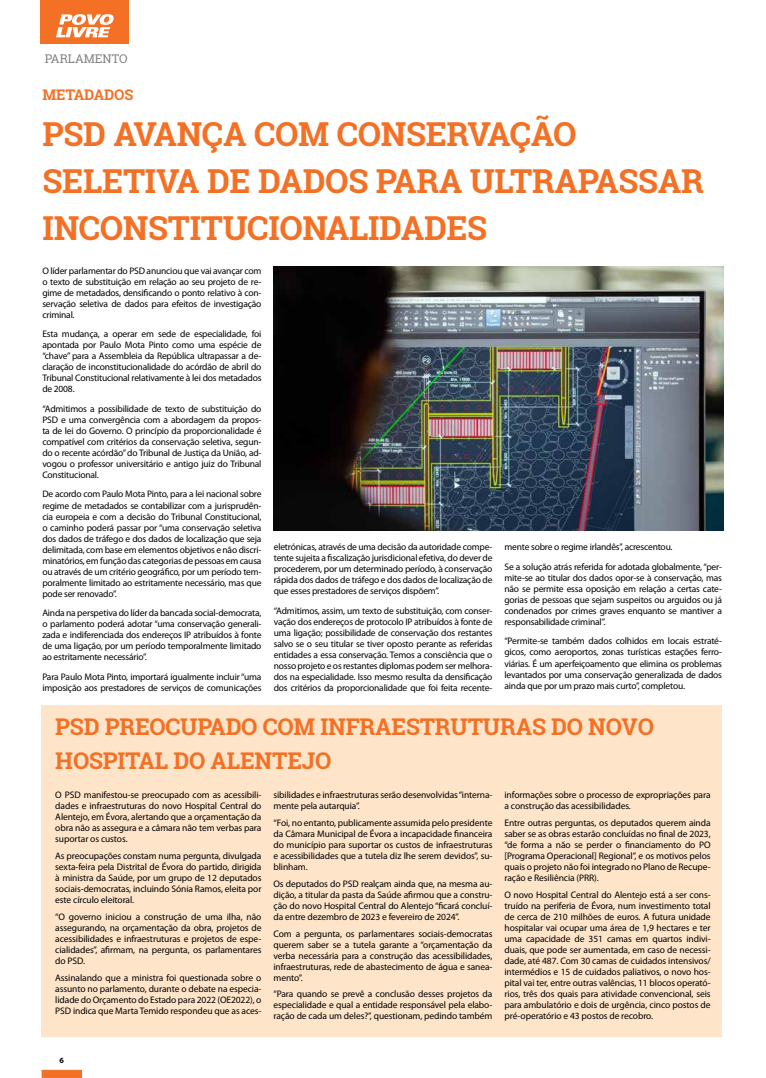
<style>
.page{position:relative;width:766px;height:1078px;background:#fff}
.page>*{position:absolute;margin:0;border:0;box-sizing:border-box;transform-origin:0 0}
.t1{font:700 33px/46.6px "Roboto Slab";letter-spacing:-.01em;color:#f37024}
.t2{font:700 23px/34.5px "Roboto Slab";letter-spacing:-.01em;color:#f37024}
.t3{font:700 14.6px "Roboto Slab";letter-spacing:-.01em;color:#f37024}
.t4{font:12px "Roboto Slab";color:#808285}
.t5{font:9.5px/11px "Myriad Pro";letter-spacing:-.015em;color:#000;text-align:justify}
.t6{font:700 8px "Myriad Pro";color:#000}
</style>
<div class="page">
<div style="left:42px;top:1069px;width:40px;height:8px;background:#f37024;border:1px solid #f37024"></div>
<div style="left:42px;top:704px;width:679px;height:332px;background:#fee4c9"></div>
<div style="left:40px;top:0;width:89px;height:44px;background:#f37024"></div>
<svg style="left:56px;top:14px;width:58px;height:23px"></svg>
<img style="left:274px;top:266px;width:449px;height:264px">
<p class="t4" style="left:45px;top:51px;width:84px">PARLAMENTO</p>
<h3 class="t3" style="left:43px;top:84px;width:92px">METADADOS</h3>
<h1 class="t1" style="left:43px;top:111px;width:662px">PSD AVANÇA COM CONSERVAÇÃO<br>SELETIVA DE DADOS PARA ULTRAPASSAR<br>INCONSTITUCIONALIDADES</h1>
<p class="t5" style="left:42px;top:265px;width:220px">O líder parlamentar do PSD anunciou que vai avançar com o texto de substituição em relação ao seu projeto de re&shy;gime de metadados, densificando o ponto relativo à con&shy;servação seletiva de dados para efeitos de investigação criminal.</p>
<p class="t5" style="left:42px;top:328px;width:220px">Esta mudança, a operar em sede de especialidade, foi apontada por Paulo Mota Pinto como uma espécie de “chave” para a Assembleia da República ultrapassar a de&shy;claração de inconstitucionalidade do acórdão de abril do Tribunal Constitucional relativamente à lei dos metadados de 2008.</p>
<p class="t5" style="left:42px;top:403px;width:220px">“Admitimos a possibilidade de texto de substituição do PSD e uma convergência com a abordagem da propos&shy;ta de lei do Governo. O princípio da proporcionalidade é compatível com critérios da conservação seletiva, segun&shy;do o recente acórdão” do Tribunal de Justiça da União, ad&shy;vogou o professor universitário e antigo juiz do Tribunal Constitucional.</p>
<p class="t5" style="left:42px;top:488px;width:220px">De acordo com Paulo Mota Pinto, para a lei nacional sobre regime de metadados se contabilizar com a jurisprudên&shy;cia europeia e com a decisão do Tribunal Constitucional, o caminho poderá passar por “uma conservação seletiva dos dados de tráfego e dos dados de localização que seja delimitada, com base em elementos objetivos e não discri&shy;minatórios, em função das categorias de pessoas em causa ou através de um critério geográfico, por um período tem&shy;poralmente limitado ao estritamente necessário, mas que pode ser renovado”.</p>
<p class="t5" style="left:42px;top:607px;width:220px">Ainda na perspetiva do líder da bancada social-democrata, o parlamento poderá adotar “uma conservação generali&shy;zada e indiferenciada dos endereços IP atribuídos à fonte de uma ligação, por um período temporalmente limitado ao estritamente necessário”.</p>
<p class="t5" style="left:42px;top:670px;width:220px">Para Paulo Mota Pinto, importará igualmente incluir “uma imposição aos prestadores de serviços de comunicações</p>
<p class="t5" style="left:274px;top:541px;width:220px">eletrónicas, através de uma decisão da autoridade compe&shy;tente sujeita a fiscalização jurisdicional efetiva, do dever de procederem, por um determinado período, à conservação rápida dos dados de tráfego e dos dados de localização de que esses prestadores de serviços dispõem”.</p>
<p class="t5" style="left:274px;top:605px;width:220px">“Admitimos, assim, um texto de substituição, com conser&shy;vação dos endereços de protocolo IP atribuídos à fonte de uma ligação; possibilidade de conservação dos restantes salvo se o seu titular se tiver oposto perante as referidas entidades a essa conservação. Temos a consciência que o nosso projeto e os restantes diplomas podem ser melhora&shy;dos na especialidade. Isso mesmo resulta da densificação dos critérios da proporcionalidade que foi feita recente-</p>
<p class="t5" style="left:504px;top:537px;width:219px;line-height:19.5px">mente sobre o regime irlandês”, acrescentou.<br>Se a solução atrás referida for adotada globalmente, “per-</p>
<p class="t5" style="left:504px;top:572px;width:219px">mite-se ao titular dos dados opor-se à conservação, mas não se permite essa oposição em relação a certas cate&shy;gorias de pessoas que sejam suspeitos ou arguidos ou já condenados por crimes graves enquanto se mantiver a responsabilidade criminal”.</p>
<p class="t5" style="left:504px;top:635px;width:219px">“Permite-se também dados colhidos em locais estraté&shy;gicos, como aeroportos, zonas turísticas estações ferro&shy;viárias. É um aperfeiçoamento que elimina os problemas levantados por uma conservação generalizada de dados ainda que por um prazo mais curto”, completou.</p>
<h2 class="t2" style="left:55px;top:708px;width:600px">PSD PREOCUPADO COM INFRAESTRUTURAS DO NOVO<br>HOSPITAL DO ALENTEJO</h2>
<p class="t5" style="left:55px;top:789px;width:208px">O PSD manifestou-se preocupado com as acessibili&shy;dades e infraestruturas do novo Hospital Central do Alentejo, em Évora, alertando que a orçamentação da obra não as assegura e a câmara não tem verbas para suportar os custos.</p>
<p class="t5" style="left:55px;top:850px;width:208px">As preocupações constam numa pergunta, divulgada sexta-feira pela Distrital de Évora do partido, dirigida à ministra da Saúde, por um grupo de 12 deputados sociais-democratas, incluindo Sónia Ramos, eleita por este círculo eleitoral.</p>
<p class="t5" style="left:55px;top:910px;width:208px">“O governo iniciou a construção de uma ilha, não assegurando, na orçamentação da obra, projetos de acessibilidades e infraestruturas e projetos de espe&shy;cialidades”, afirmam, na pergunta, os parlamentares do PSD.</p>
<p class="t5" style="left:55px;top:971px;width:208px">Assinalando que a ministra foi questionada sobre o assunto no parlamento, durante o debate na especia&shy;lidade do Orçamento do Estado para 2022 (OE2022), o PSD indica que Marta Temido respondeu que as aces-</p>
<p class="t5" style="left:273px;top:789px;width:220px">sibilidades e infraestruturas serão desenvolvidas “interna&shy;mente pela autarquia”.</p>
<p class="t5" style="left:273px;top:817px;width:220px">“Foi, no entanto, publicamente assumida pelo presidente da Câmara Municipal de Évora a incapacidade financeira do município para suportar os custos de infraestruturas e acessibilidades que a tutela diz lhe serem devidos”, su&shy;blinham.</p>
<p class="t5" style="left:273px;top:877px;width:220px">Os deputados do PSD realçam ainda que, na mesma au&shy;dição, a titular da pasta da Saúde afirmou que a constru&shy;ção do novo Hospital Central do Alentejo “ficará concluí&shy;da entre dezembro de 2023 e fevereiro de 2024”.</p>
<p class="t5" style="left:273px;top:927px;width:220px">Com a pergunta, os parlamentares sociais-democratas querem saber se a tutela garante a “orçamentação da verba necessária para a construção das acessibilidades, infraestruturas, rede de abastecimento de água e sanea&shy;mento”.</p>
<p class="t5" style="left:273px;top:988px;width:220px">“Para quando se prevê a conclusão desses projetos da especialidade e qual a entidade responsável pela elabo&shy;ração de cada um deles?”, questionam, pedindo também</p>
<p class="t5" style="left:504px;top:789px;width:208px">informações sobre o processo de expropriações para a construção das acessibilidades.</p>
<p class="t5" style="left:504px;top:817px;width:208px">Entre outras perguntas, os deputados querem ainda saber se as obras estarão concluídas no final de 2023, “de forma a não se perder o financiamento do PO [Programa Operacional] Regional”, e os motivos pelos quais o projeto não foi integrado no Plano de Recupe&shy;ração e Resiliência (PRR).</p>
<p class="t5" style="left:504px;top:888px;width:208px">O novo Hospital Central do Alentejo está a ser cons&shy;truído na periferia de Évora, num investimento total de cerca de 210 milhões de euros. A futura unidade hospitalar vai ocupar uma área de 1,9 hectares e ter uma capacidade de 351 camas em quartos indivi&shy;duais, que pode ser aumentada, em caso de necessi&shy;dade, até 487. Com 30 camas de cuidados intensivos/ intermédios e 15 de cuidados paliativos, o novo hos&shy;pital vai ter, entre outras valências, 11 blocos operató&shy;rios, três dos quais para atividade convencional, seis para ambulatório e dois de urgência, cinco postos de pré-operatório e 43 postos de recobro.</p>
<p class="t6" style="left:60px;top:1054px;width:6px">6</p>
</div>
